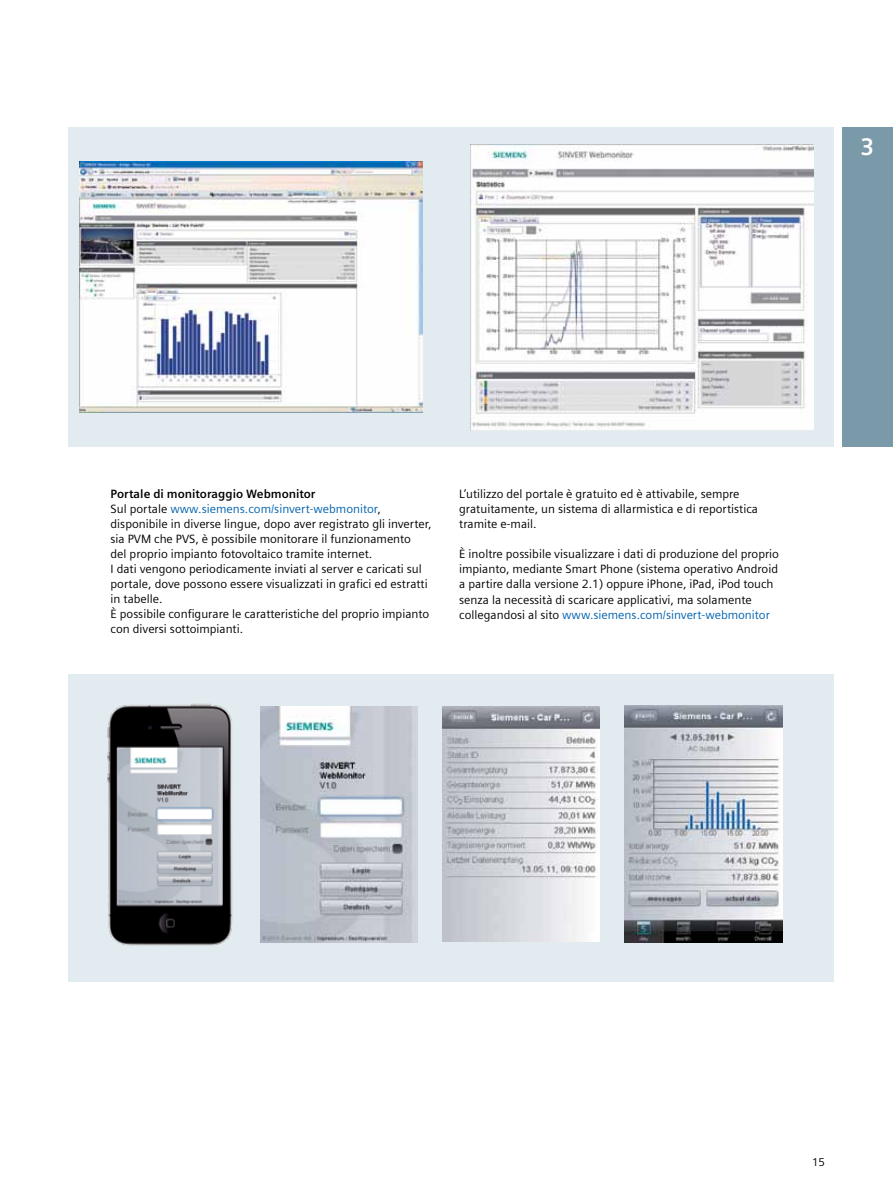
<style>
.page{position:relative;width:893px;height:1191px;background:#fff}
.page>*{position:absolute;margin:0;border:0;box-sizing:border-box;transform-origin:0 0}
.t1{font:700 24px "Siemens Sans";color:#fff}
.t2{font:12px/15px "Siemens Sans";color:#000}
.t3{font:11.25px "Siemens Sans";color:#000}
.s1{font-weight:700}
.s2{color:#0061af}
</style>
<div class="page">
<div style="left:842px;top:128px;width:51px;height:318px;background:#7b9aa9"></div>
<div style="left:68px;top:674px;width:765px;height:307px;background:#e2ebef"></div>
<div style="left:68px;top:128px;width:765px;height:318px;background:#e2ebef"></div>
<img style="left:79px;top:161px;width:344px;height:252px">
<img style="left:470px;top:144px;width:344px;height:286px">
<img style="left:625px;top:706px;width:157px;height:236px">
<img style="left:107px;top:704px;width:126px;height:242px">
<img style="left:260px;top:706px;width:157px;height:236px">
<img style="left:442px;top:706px;width:157px;height:236px">
<h1 class="t1" style="left:860px;top:133px;width:15px">3</h1>
<p class="t2" style="left:111px;top:487px;width:323px"><span class="s1">Portale di monitoraggio Webmonitor<br></span>Sul portale <span class="s2">www.siemens.com/sinvert-webmonitor</span>, disponibile in diverse lingue, dopo aver registrato gli inverter, sia PVM che PVS, è possibile monitorare il funzionamento<br>del proprio impianto fotovoltaico tramite internet.<br>I dati vengono periodicamente inviati al server e caricati sul portale, dove possono essere visualizzati in grafici ed estratti in tabelle.<br>È possibile configurare le caratteristiche del proprio impianto con diversi sottoimpianti.</p>
<p class="t2" style="left:459px;top:487px;width:300px">L’utilizzo del portale è gratuito ed è attivabile, sempre gratuitamente, un sistema di allarmistica e di reportistica tramite e-mail.</p>
<p class="t2" style="left:459px;top:547px;width:321px">È inoltre possibile visualizzare i dati di produzione del proprio impianto, mediante Smart Phone (sistema operativo Android a partire dalla versione 2.1) oppure iPhone, iPad, iPod touch senza la necessità di scaricare applicativi, ma solamente collegandosi al sito <span class="s2">www.siemens.com/sinvert-webmonitor</span></p>
<p class="t3" style="left:812px;top:1155px;width:14px">15</p>
</div>
